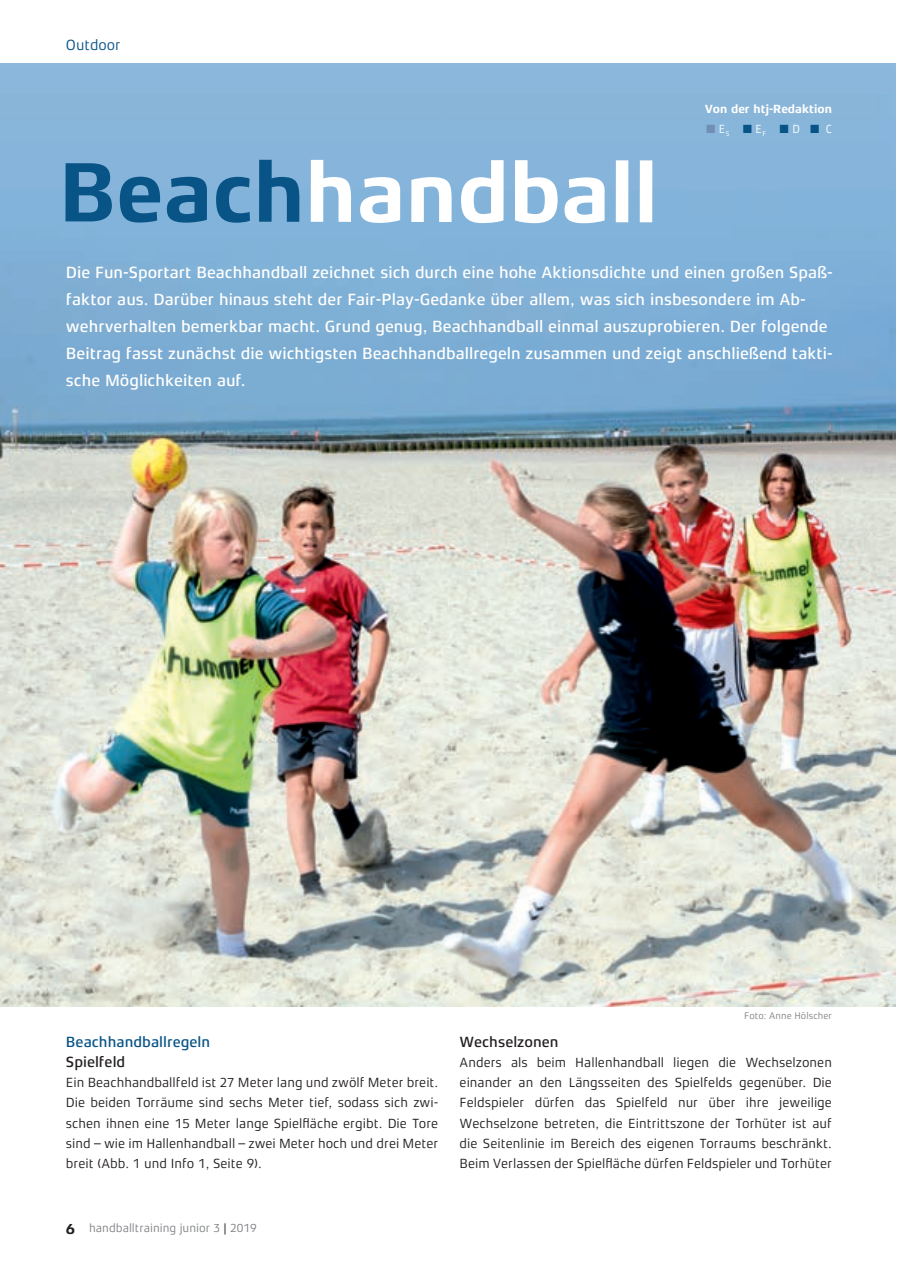
<style>
.page{position:relative;width:898px;height:1268px;background:#fff}
.page>*{position:absolute;margin:0;border:0;box-sizing:border-box;transform-origin:0 0}
.t1{font:700 85.5px "Xenois Sans Pro";color:#fff}
.t2{font:500 16.5px/27px "Xenois Sans Pro";color:#fff}
.t3{font:500 15px "Xenois Sans Pro";color:#231f20}
.t4{font:500 15px "Xenois Sans Pro";color:#085486}
.t5{font:15px "Xenois Sans Pro";color:#085486}
.t6{font:13.5px/20.2px "Xenois Sans Pro";color:#231f20;text-align:justify}
.t7{font:12px "Xenois Sans Pro";color:#808285}
.t8{font:700 12px/20.1px "Xenois Sans Pro";color:#fff}
.t9{font:9.75px "Xenois Sans Pro";color:#808285}
.s1{color:#085486}
.s2{font-family:"European Pi Three";font-weight:400;color:#718eb4}
.s3{font-weight:400}
.s4{font-family:"European Pi Three";font-weight:400;color:#085486}
.s5{font-weight:700;font-size:15px;color:#231f20}
.s6{color:#231f20}
</style>
<div class="page">
<img style="left:0;top:64px;width:895px;height:941px">
<p class="t5" style="left:66px;top:39px;width:56px">Outdoor</p>
<h1 class="t1" style="left:59px;top:142px;width:600px"><span class="s1">Beach</span>handball</h1>
<p class="t8" style="left:704px;top:99px;width:129px">Von der htj-Redaktion <span class="s2">-</span><span class="s3">E</span><sub>S</sub> <span class="s4">-</span><span class="s3">E</span><sub>F</sub> <span class="s4">-</span><span class="s3">D</span> <span class="s4">-</span> <span class="s3">C</span></p>
<p class="t2" style="left:66px;top:260px;width:768px">Die Fun-Sportart Beachhandball zeichnet sich durch eine hohe Aktionsdichte und einen großen Spaß&shy;faktor aus. Darüber hinaus steht der Fair-Play-Gedanke über allem, was sich insbesondere im Ab&shy;wehrverhalten bemerkbar macht. Grund genug, Beachhandball einmal auszuprobieren. Der folgende Beitrag fasst zunächst die wichtigsten Beachhandballregeln zusammen und zeigt anschließend takti&shy;sche Möglichkeiten auf.</p>
<p class="t4" style="left:66px;top:1035px;width:146px">Beachhandballregeln</p>
<p class="t3" style="left:66px;top:1055px;width:61px">Spielfeld</p>
<p class="t6" style="left:66px;top:1073px;width:374px">Ein Beachhandballfeld ist 27 Meter lang und zwölf Meter breit.<br>Die beiden Torräume sind sechs Meter tief, sodass sich zwi&shy;schen ihnen eine 15 Meter lange Spielfläche ergibt. Die Tore sind – wie im Hallenhandball – zwei Meter hoch und drei Meter breit (Abb. 1 und Info 1, Seite 9).</p>
<p class="t7" style="left:66px;top:1222px;width:192px"><span class="s5">6</span> handballtraining junior 3 <span class="s6">|</span> 2019</p>
<p class="t9" style="left:744px;top:1011px;width:89px">Foto: Anne Hölscher</p>
<p class="t3" style="left:459px;top:1035px;width:100px">Wechselzonen</p>
<p class="t6" style="left:459px;top:1053px;width:374px">Anders als beim Hallenhandball liegen die Wechselzonen einander an den Längsseiten des Spielfelds gegenüber. Die Feldspieler dürfen das Spielfeld nur über ihre jeweilige Wechsel zone betreten, die Eintrittszone der Torhüter ist auf die Seitenlinie im Bereich des eigenen Torraums beschränkt.<br>Beim Verlassen der Spielfläche dürfen Feldspieler und Torhüter</p>
</div>
